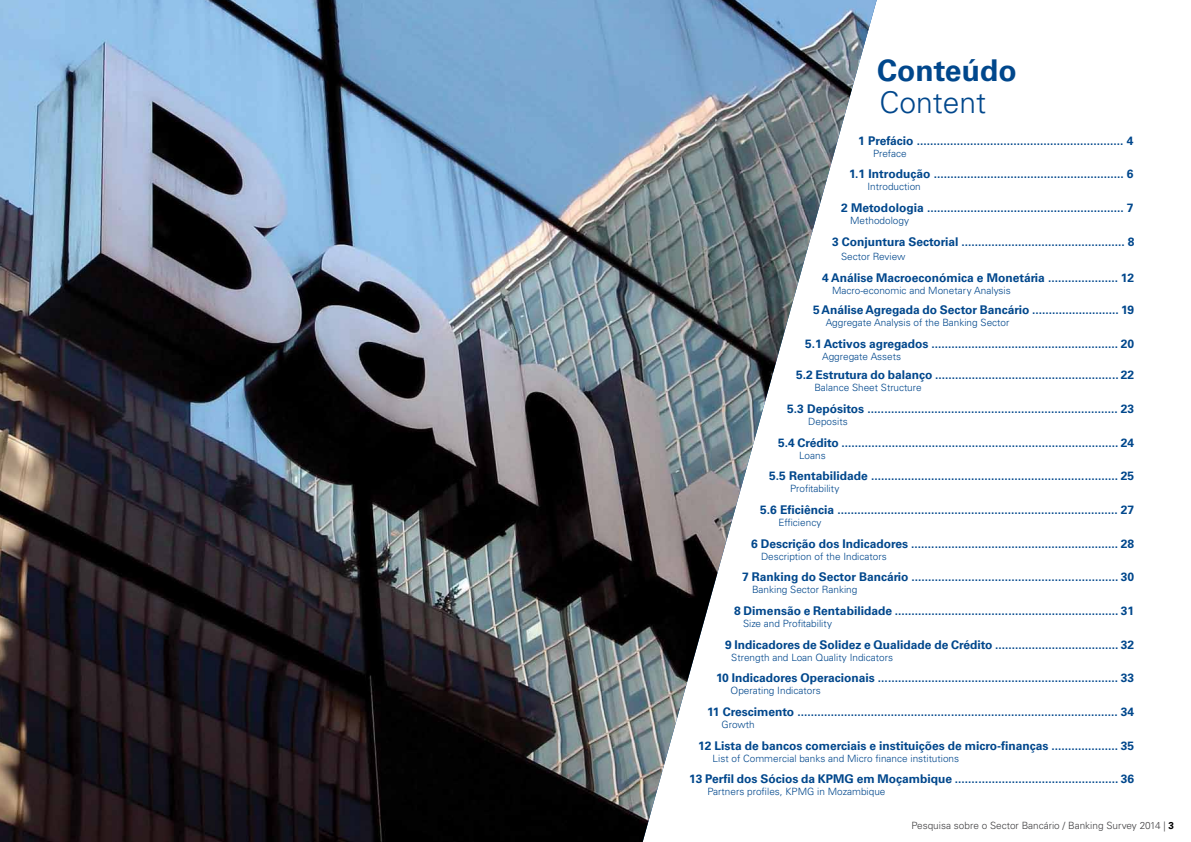
<style>
.page{position:relative;width:1191px;height:842px;background:#fff}
.page>*{position:absolute;margin:0;border:0;box-sizing:border-box;transform-origin:0 0}
.t1{font:700 30px "Univers LT Std";color:#00478c}
.t2{font:300 30px "Univers LT Std";color:#00478c}
.t3{font:700 12px "Univers LT Std";color:#00478c}
.t4{font:300 10px "Univers LT Std";color:#00478c}
.t5{font:300 10px "Univers LT Std";color:#414042}
.s1{font-weight:700;color:#000}
</style>
<div class="page">
<img style="left:0;top:0;width:876px;height:842px">
<h1 class="t1" style="left:877px;top:52px;width:141px">Conteúdo</h1>
<h1 class="t2" style="left:879px;top:84px;width:108px">Content</h1>
<p class="t3" style="left:858px;top:133px;width:277px">1 Prefácio .............................................................. 4</p>
<p class="t4" style="left:873px;top:147px;width:35px">Preface</p>
<p class="t3" style="left:849px;top:167px;width:286px">1.1 Introdução ......................................................... 6</p>
<p class="t4" style="left:867px;top:181px;width:55px">Introduction</p>
<p class="t3" style="left:841px;top:201px;width:294px">2 Metodologia ........................................................... 7</p>
<p class="t4" style="left:850px;top:214px;width:60px">Methodology</p>
<p class="t3" style="left:832px;top:234px;width:304px">3 Conjuntura Sectorial ................................................. 8</p>
<p class="t4" style="left:841px;top:251px;width:66px">Sector Review</p>
<p class="t3" style="left:822px;top:271px;width:313px">4 Análise Macroeconómica e Monetária ..................... 12</p>
<p class="t4" style="left:832px;top:285px;width:180px">Macro-economic and Monetary Analysis</p>
<p class="t3" style="left:813px;top:303px;width:322px">5 Análise Agregada do Sector Bancário .......................... 19</p>
<p class="t4" style="left:825px;top:316px;width:185px">Aggregate Analysis of the Banking Sector</p>
<p class="t3" style="left:805px;top:336px;width:330px">5.1 Activos agregados ........................................................ 20</p>
<p class="t4" style="left:822px;top:350px;width:80px">Aggregate Assets</p>
<p class="t3" style="left:796px;top:368px;width:340px">5.2 Estrutura do balanço ....................................................... 22</p>
<p class="t4" style="left:814px;top:382px;width:109px">Balance Sheet Structure</p>
<p class="t3" style="left:787px;top:402px;width:349px">5.3 Depósitos ........................................................................... 23</p>
<p class="t4" style="left:808px;top:415px;width:41px">Deposits</p>
<p class="t3" style="left:778px;top:435px;width:358px">5.4 Crédito ................................................................................... 24</p>
<p class="t4" style="left:799px;top:449px;width:28px">Loans</p>
<p class="t3" style="left:769px;top:469px;width:367px">5.5 Rentabilidade .......................................................................... 25</p>
<p class="t4" style="left:790px;top:483px;width:51px">Profitability</p>
<p class="t3" style="left:760px;top:503px;width:375px">5.6 Eficiência .................................................................................... 27</p>
<p class="t4" style="left:778px;top:516px;width:44px">Efficiency</p>
<p class="t3" style="left:751px;top:536px;width:384px">6 Descrição dos Indicadores .............................................................. 28</p>
<p class="t4" style="left:761px;top:550px;width:127px">Description of the Indicators</p>
<p class="t3" style="left:742px;top:570px;width:394px">7 Ranking do Sector Bancário .............................................................. 30</p>
<p class="t4" style="left:752px;top:584px;width:107px">Banking Sector Ranking</p>
<p class="t3" style="left:734px;top:604px;width:401px">8 Dimensão e Rentabilidade ................................................................... 31</p>
<p class="t4" style="left:743px;top:617px;width:90px">Size and Profitability</p>
<p class="t3" style="left:725px;top:637px;width:411px">9 Indicadores de Solidez e Qualidade de Crédito ..................................... 32</p>
<p class="t4" style="left:731px;top:651px;width:163px">Strength and Loan Quality Indicators</p>
<p class="t3" style="left:716px;top:671px;width:419px">10 Indicadores Operacionais ........................................................................ 33</p>
<p class="t4" style="left:730px;top:685px;width:92px">Operating Indicators</p>
<p class="t3" style="left:707px;top:705px;width:428px">11 Crescimento ................................................................................................ 34</p>
<p class="t4" style="left:721px;top:718px;width:35px">Growth</p>
<p class="t3" style="left:698px;top:738px;width:437px">12 Lista de bancos comerciais e instituições de micro-finanças .................... 35</p>
<p class="t4" style="left:712px;top:752px;width:248px">List of Commercial banks and Micro finance institutions</p>
<p class="t3" style="left:689px;top:772px;width:446px">13 Perfil dos Sócios da KPMG em Moçambique ................................................. 36</p>
<p class="t4" style="left:707px;top:786px;width:180px">Partners profiles, KPMG in Mozambique</p>
<p class="t5" style="left:911px;top:820px;width:264px">Pesquisa sobre o Sector Bancário / Banking Survey 2014 | <span class="s1">3</span></p>
</div>
